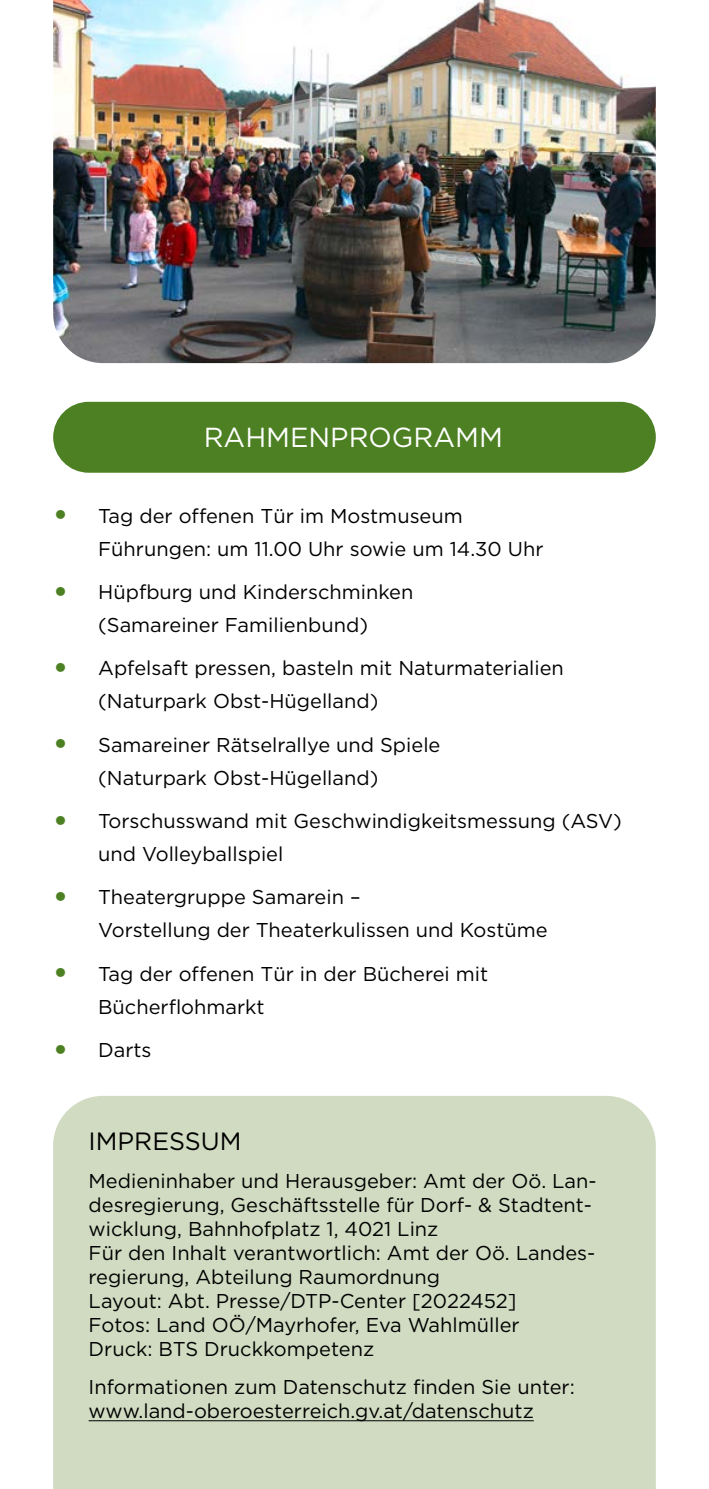
<style>
.page{position:relative;width:709px;height:1489px;background:#fff}
.page>*{position:absolute;margin:0;border:0;box-sizing:border-box;transform-origin:0 0}
.h2_programm{font:27.5px "Gotham";color:#fff}
.p_fließtext{font:25px "Gotham";color:#000}
.p_fließtext-2{font:20px/32.8px "Gotham";color:#000}
.s1{font-weight:700;font-size:30px;color:#4c8022}
</style>
<div class="page">
<img style="left:53px;top:0;width:603px;height:363px">
<div style="left:53px;top:402px;width:603px;height:70px;background:#4c8022;border-radius:35px"></div>
<div style="left:53px;top:1096px;width:603px;height:392px;background:#d1dbc2"></div>
<hr style="left:89px;top:1420px;width:445px;height:1px;background:#000">
<h2 class="h2_programm" style="left:204px;top:422px;width:301px">RAHMENPROGRAMM</h2>
<p class="p_fließtext-2" style="left:98px;top:499px;width:447px;text-indent:-45px"><span class="s1">•</span> Tag der offenen Tür im Mostmuseum<br>Führungen: um 11.00 Uhr sowie um 14.30 Uhr</p>
<p class="p_fließtext-2" style="left:53px;top:575px;width:362px;text-align:center"><span class="s1">•</span> Hüpfburg und Kinderschminken (Samareiner Familienbund)</p>
<p class="p_fließtext-2" style="left:98px;top:651px;width:467px;text-indent:-45px"><span class="s1">•</span> Apfelsaft pressen, basteln mit Naturmaterialien (Naturpark Obst-Hügelland)</p>
<p class="p_fließtext-2" style="left:98px;top:728px;width:344px;text-indent:-45px"><span class="s1">•</span> Samareiner Rätselrallye und Spiele (Naturpark Obst-Hügelland)</p>
<p class="p_fließtext-2" style="left:98px;top:804px;width:525px;text-indent:-45px"><span class="s1">•</span> Torschusswand mit Geschwindigkeitsmessung (ASV) und Volleyballspiel</p>
<p class="p_fließtext-2" style="left:98px;top:880px;width:451px;text-indent:-45px"><span class="s1">•</span> Theatergruppe Samarein –<br>Vorstellung der Theaterkulissen und Kostüme</p>
<p class="p_fließtext-2" style="left:98px;top:957px;width:391px;text-indent:-45px"><span class="s1">•</span> Tag der offenen Tür in der Bücherei mit<br>Bücherflohmarkt</p>
<p class="p_fließtext-2" style="left:53px;top:1033px;width:100px"><span class="s1">•</span> Darts</p>
<p class="p_fließtext" style="left:89px;top:1126px;width:154px">IMPRESSUM</p>
<p class="p_fließtext-2" style="left:89px;top:1168px;width:509px;line-height:24px">Medieninhaber und Herausgeber: Amt der Oö. Lan&shy;desregierung, Geschäftsstelle für Dorf- &amp; Stadtent&shy;wicklung, Bahnhofplatz 1, 4021 Linz</p>
<p class="p_fließtext-2" style="left:89px;top:1240px;width:508px;line-height:24px">Für den Inhalt verantwortlich: Amt der Oö. Landes&shy;regierung, Abteilung Raumordnung<br>Layout: Abt. Presse/DTP-Center [2022452]<br>Fotos: Land OÖ/Mayrhofer, Eva Wahlmüller<br>Druck: BTS Druckkompetenz</p>
<p class="p_fließtext-2" style="left:89px;top:1374px;width:487px;line-height:24px">Informationen zum Datenschutz finden Sie unter: www.land-oberoesterreich.gv.at/datenschutz</p>
</div>
